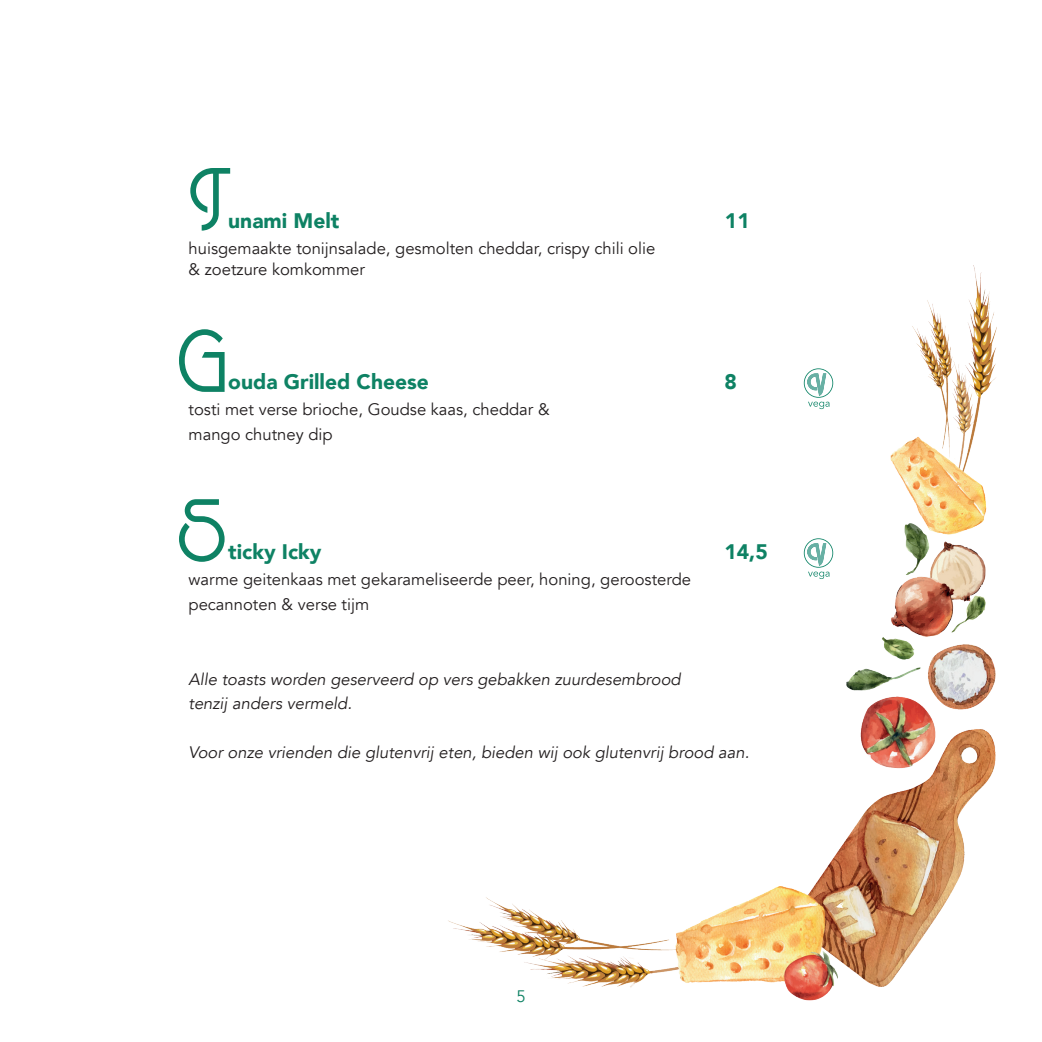
<style>
.page{position:relative;width:1042px;height:1042px;background:#fff}
.page>*{position:absolute;margin:0;border:0;box-sizing:border-box;transform-origin:0 0}
.t1{font:78.75px "Broadway";color:#0e8264}
.t2{font:900 21px "Avenir";color:#0e8264}
.t3{font:16.62px/24.5px "Avenir";color:#231f20}
.t4{font:italic 16.62px/24.5px "Avenir";color:#231f20}
.t5{font:16.62px "Avenir";color:#0e8264}
</style>
<div class="page">
<img style="left:448px;top:266px;width:548px;height:735px">
<svg style="left:804px;top:538px;width:29px;height:41px"></svg>
<svg style="left:804px;top:368px;width:29px;height:41px"></svg>
<p class="t1" style="left:189px;top:145px;width:44px">T</p>
<p class="t2" style="left:228px;top:203px;width:113px">unami Melt</p>
<p class="t2" style="left:725px;top:203px;width:26px">11</p>
<p class="t3" style="left:189px;top:238px;width:468px;line-height:21px">huisgemaakte tonijnsalade, gesmolten cheddar, crispy chili olie &amp; zoetzure komkommer</p>
<p class="t1" style="left:177px;top:306px;width:50px">G</p>
<p class="t2" style="left:228px;top:364px;width:202px">ouda Grilled Cheese</p>
<p class="t2" style="left:724px;top:364px;width:14px">8</p>
<p class="t3" style="left:189px;top:397px;width:363px">tosti met verse brioche, Goudse kaas, cheddar &amp; mango chutney dip</p>
<p class="t1" style="left:177px;top:476px;width:50px">S</p>
<p class="t3" style="left:189px;top:567px;width:504px">warme geitenkaas met gekarameliseerde peer, honing, geroosterde pecannoten &amp; verse tijm</p>
<p class="t2" style="left:228px;top:534px;width:95px">ticky Icky</p>
<p class="t2" style="left:724px;top:534px;width:45px">14,5</p>
<p class="t4" style="left:189px;top:667px;width:494px">Alle toasts worden geserveerd op vers gebakken zuurdesembrood tenzij anders vermeld.</p>
<p class="t4" style="left:189px;top:740px;width:562px">Voor onze vrienden die glutenvrij eten, bieden wij ook glutenvrij brood aan.</p>
<p class="t5" style="left:516px;top:987px;width:11px">5</p>
</div>
